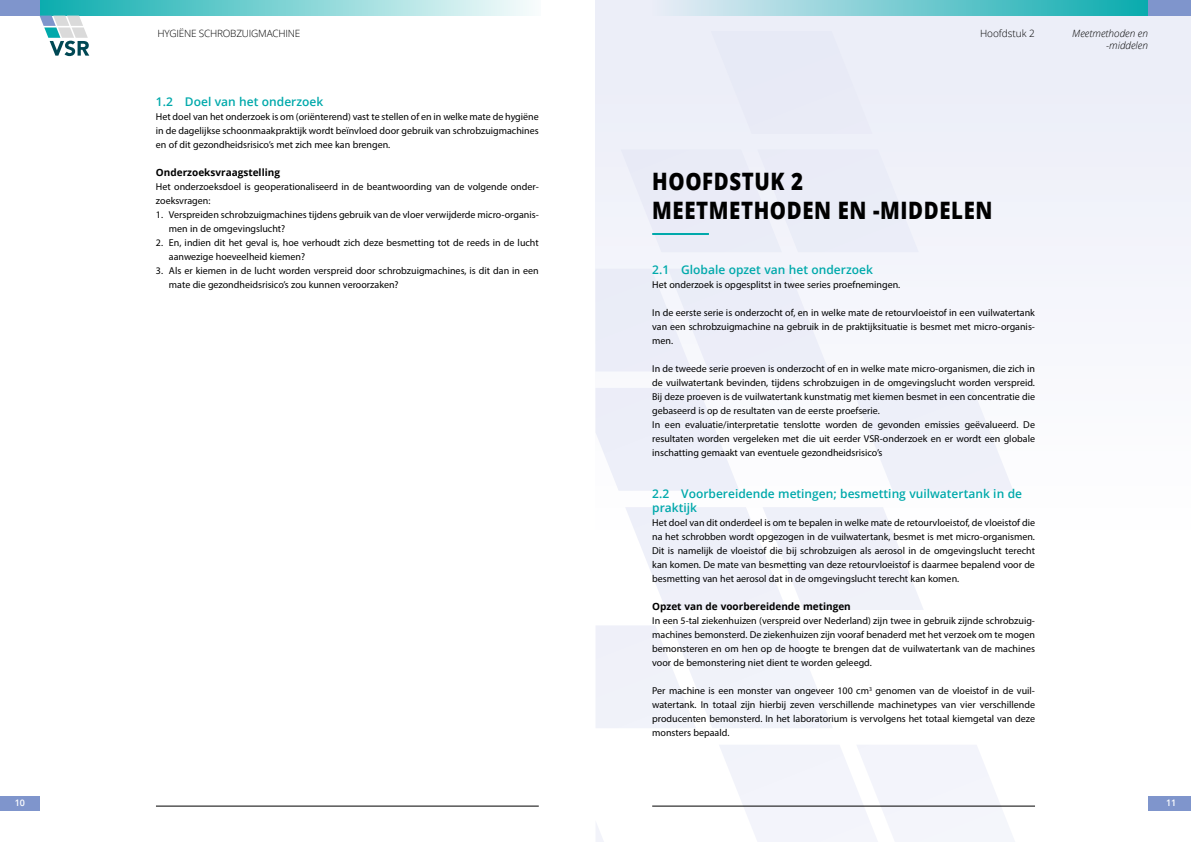
<style>
.page{position:relative;width:1191px;height:842px;background:#fff}
.page>*{position:absolute;margin:0;border:0;box-sizing:border-box;transform-origin:0 0}
.t1{font:800 24px/28.8px "Open Sans";letter-spacing:.03em;color:#000;scale:.85 1}
.t2{font:600 12px/14px "Open Sans";color:#00a9ab}
.t3{font:10px/14px "Myriad Pro";color:#000;text-align:justify}
.t4{font:700 10px "Open Sans";color:#000}
.t5{font:300 10px "Open Sans";letter-spacing:-.02em;color:#000}
.t6{font:italic 300 10px/12px "Open Sans";color:#000;text-align:right}
.t7{font:300 10px "Open Sans";color:#000}
.t8{font:600 9px "Open Sans";color:#fff}
</style>
<div class="page">
<div style="left:595px;top:0;width:596px;height:540px;background:linear-gradient(to right,#eef0f9,#f5f6fb)"></div>
<svg style="left:719px;top:745px;width:296px;height:97px"></svg>
<svg style="left:596px;top:823px;width:8px;height:19px"></svg>
<svg style="left:596px;top:626px;width:236px;height:102px"></svg>
<svg style="left:625px;top:508px;width:298px;height:102px"></svg>
<div style="left:621px;top:150px;width:68px;height:23px;background:#e8eaf6"></div>
<div style="left:711px;top:31px;width:142px;height:96px;background:#e8eaf6"></div>
<div style="left:652px;top:0;width:515px;height:16px;background:linear-gradient(to right,#eaedf7,#00a9ab)"></div>
<div style="left:1148px;top:0;width:43px;height:16px;background:#7f95cc"></div>
<hr style="left:652px;top:806px;width:383px;height:1px;background:#000">
<div style="left:1148px;top:796px;width:43px;height:14px;background:#7f95cc"></div>
<div style="left:25px;top:0;width:515px;height:16px;background:linear-gradient(to right,#04aaac,#f8fcfc)"></div>
<div style="left:0;top:0;width:40px;height:16px;background:#7f95cc"></div>
<hr style="left:156px;top:806px;width:383px;height:1px;background:#000">
<svg style="left:40px;top:16px;width:49px;height:40px"></svg>
<div style="left:0;top:796px;width:40px;height:14px;background:#7f95cc"></div>
<hr style="left:652px;top:233px;width:57px;height:2px;background:#00a9ab">
<p class="t5" style="left:157px;top:26px;width:144px">HYGIËNE SCHROBZUIGMACHINE</p>
<p class="t2" style="left:156px;top:94px;width:169px">1.2 Doel van het onderzoek</p>
<p class="t3" style="left:156px;top:109px;width:384px">Het doel van het onderzoek is om (oriënterend) vast te stellen of en in welke mate de hygiëne in de dagelijkse schoonmaakpraktijk wordt beïnvloed door gebruik van schrobzuigmachines en of dit gezondheidsrisico’s met zich mee kan brengen.</p>
<p class="t4" style="left:156px;top:165px;width:126px">Onderzoeksvraagstelling</p>
<p class="t3" style="left:156px;top:179px;width:384px">Het onderzoeksdoel is geoperationaliseerd in de beantwoording van de volgende onder&shy;zoeksvragen:</p>
<p class="t3" style="left:169px;top:207px;width:371px;text-indent:-13px">1. Verspreiden schrobzuigmachines tijdens gebruik van de vloer verwijderde micro-organis&shy;men in de omgevingslucht?</p>
<p class="t3" style="left:169px;top:235px;width:371px;text-indent:-13px">2. En, indien dit het geval is, hoe verhoudt zich deze besmetting tot de reeds in de lucht aanwezige hoeveelheid kiemen?</p>
<p class="t3" style="left:169px;top:263px;width:371px;text-indent:-13px">3. Als er kiemen in de lucht worden verspreid door schrobzuigmachines, is dit dan in een mate die gezondheidsrisico’s zou kunnen veroorzaken?</p>
<p class="t7" style="left:980px;top:26px;width:56px">Hoofdstuk 2</p>
<p class="t6" style="left:1072px;top:27px;width:77px">Meetmethoden en -middelen</p>
<h1 class="t1" style="left:652px;top:166px;width:402px">HOOFDSTUK 2<br>MEETMETHODEN EN -MIDDELEN</h1>
<p class="t2" style="left:652px;top:262px;width:222px">2.1 Globale opzet van het onderzoek</p>
<p class="t3" style="left:652px;top:277px;width:250px">Het onderzoek is opgesplitst in twee series proefnemingen.</p>
<p class="t3" style="left:652px;top:305px;width:384px">In de eerste serie is onderzocht of, en in welke mate de retourvloeistof in een vuilwatertank van een schrobzuigmachine na gebruik in de praktijksituatie is besmet met micro-organis&shy;men.</p>
<p class="t3" style="left:652px;top:361px;width:384px;text-align:left">In de tweede serie proeven is onderzocht of en in welke mate micro-organismen, die zich in de vuilwatertank bevinden, tijdens schrobzuigen in de omgevingslucht worden verspreid.<br>Bij deze proeven is de vuilwatertank kunstmatig met kiemen besmet in een concentratie die gebaseerd is op de resultaten van de eerste proefserie.<br>In een evaluatie/interpretatie tenslotte worden de gevonden emissies geëvalueerd. De resultaten worden vergeleken met die uit eerder VSR-onderzoek en er wordt een globale inschatting gemaakt van eventuele gezondheidsrisico’s</p>
<p class="t2" style="left:652px;top:486px;width:371px">2.2 Voorbereidende metingen; besmetting vuilwatertank in de praktijk</p>
<p class="t3" style="left:652px;top:515px;width:384px">Het doel van dit onderdeel is om te bepalen in welke mate de retourvloeistof, de vloeistof die na het schrobben wordt opgezogen in de vuilwatertank, besmet is met micro-organismen.<br>Dit is namelijk de vloeistof die bij schrobzuigen als aerosol in de omgevingslucht terecht kan komen. De mate van besmetting van deze retourvloeistof is daarmee bepalend voor de besmetting van het aerosol dat in de omgevingslucht terecht kan komen.</p>
<p class="t4" style="left:652px;top:599px;width:200px">Opzet van de voorbereidende metingen</p>
<p class="t3" style="left:652px;top:613px;width:384px">In een 5-tal ziekenhuizen (verspreid over Nederland) zijn twee in gebruik zijnde schrobzuig&shy;machines bemonsterd. De ziekenhuizen zijn vooraf benaderd met het verzoek om te mogen bemonsteren en om hen op de hoogte te brengen dat de vuilwatertank van de machines voor de bemonstering niet dient te worden geleegd.</p>
<p class="t3" style="left:652px;top:683px;width:384px">Per machine is een monster van ongeveer 100 cm<sup>3</sup> genomen van de vloeistof in de vuil&shy;watertank. In totaal zijn hierbij zeven verschillende machinetypes van vier verschillende producenten bemonsterd. In het laboratorium is vervolgens het totaal kiemgetal van deze monsters bepaald.</p>
<p class="t8" style="left:15px;top:796px;width:12px">10</p>
<p class="t8" style="left:1166px;top:796px;width:12px">11</p>
</div>
